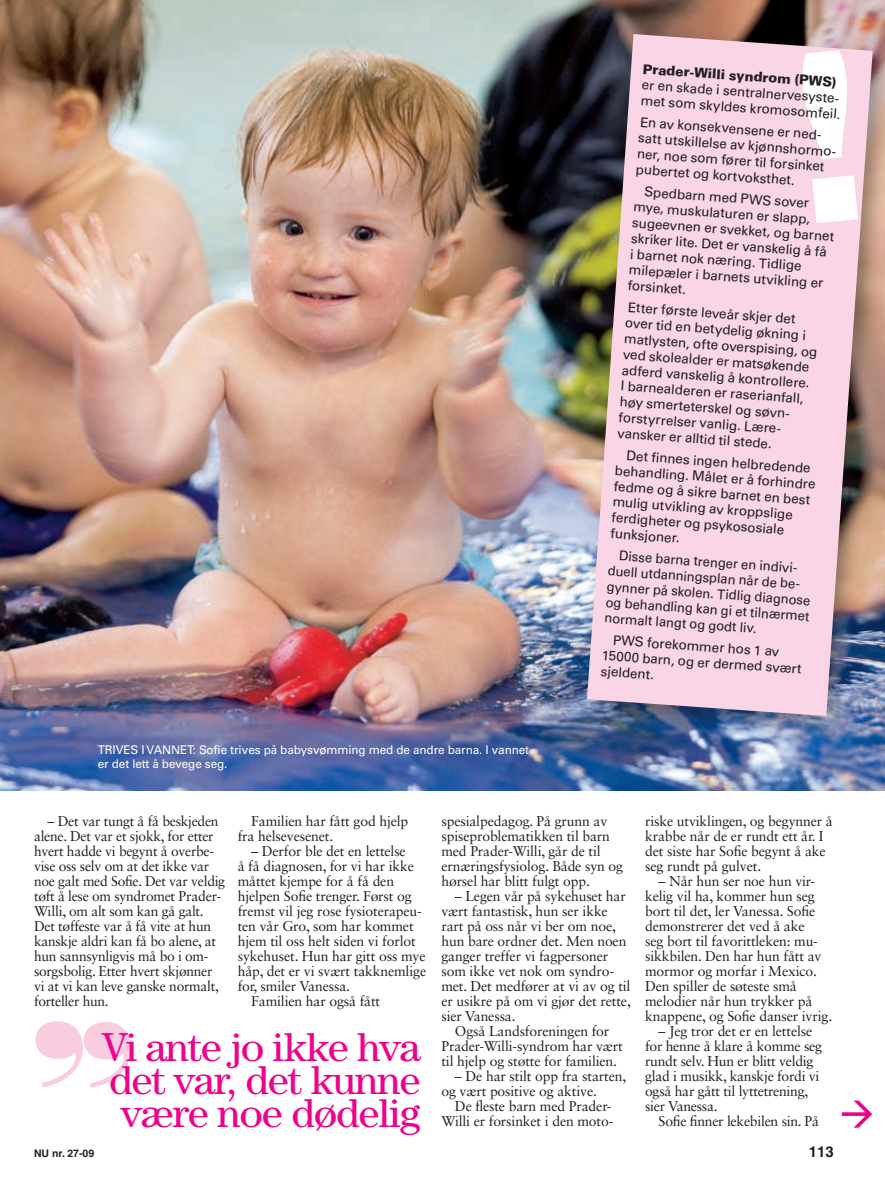
<style>
.page{position:relative;width:885px;height:1183px;background:#fff}
.page>*{position:absolute;margin:0;border:0;box-sizing:border-box;transform-origin:0 0}
.t1{font:40.5px/33px "Century Std";letter-spacing:-.03em;color:#ed028c;text-align:justify;scale:1.05 1}
.t2{font:700 15px "Helvetica";color:#231f20}
.t3{font:14.25px/15px "Sabon LT Std";letter-spacing:-.01em;color:#231f20}
.t4{font:13.5px/15.8px "Univers LT Std";color:#231f20}
.t5{font:900 13.5px "Univers LT Std";color:#231f20}
.t6{font:12px/13.5px "Univers LT Std";letter-spacing:-.01em;color:#fff}
.t7{font:700 10.5px "Helvetica";color:#231f20}
</style>
<div class="page">
<svg style="left:841px;top:1100px;width:31px;height:27px"></svg>
<svg style="left:35px;top:1021px;width:96px;height:66px"></svg>
<img style="left:0;top:0;width:884px;height:789px">
<div style="left:580px;top:28px;width:304px;height:709px;background:#231f20;opacity:.35"></div>
<svg style="left:587px;top:34px;width:285px;height:681px;background:#dfc0cb"></svg>
<div style="left:799px;top:50px;width:60px;height:173px;background:#fad5e5"></div>
<p class="t6" style="left:98px;top:743px;width:433px">TRIVES I VANNET: Sofie trives på babysvømming med de andre barna. I vannet er det lett å bevege seg.</p>
<p class="t5" style="left:643px;top:60px;width:195px;rotate:4deg">Prader-Willi syndrom (PWS)</p>
<p class="t4" style="left:642px;top:77px;width:202px;rotate:4deg">er en skade i sentralnervesyste&shy;met som skyldes kromosomfeil.</p>
<p class="t4" style="left:639px;top:114px;width:200px;rotate:4deg">En av konsekvensene er ned&shy;satt utskillelse av kjønnshormo&shy;ner, noe som fører til forsinket pubertet og kortvoksthet.</p>
<p class="t4" style="left:635px;top:183px;width:204px;text-indent:10px;rotate:4deg">Spedbarn med PWS sover mye, muskulaturen er slapp, sugeevnen er svekket, og barnet skriker lite. Det er vanskelig å få i barnet nok næring. Tidlige milepæler i barnets utvikling er forsinket.</p>
<p class="t4" style="left:626px;top:299px;width:195px;rotate:4deg">Etter første leveår skjer det over tid en betydelig økning i matlysten, ofte overspising, og ved skolealder er matsøkende adferd vanskelig å kontrollere.<br>I barnealderen er raserianfall, høy smerteterskel og søvn&shy;forstyrrelser vanlig. Lære&shy;vansker er alltid til stede.</p>
<p class="t4" style="left:616px;top:446px;width:202px;text-indent:10px;rotate:4deg">Det fi nnes ingen helbredende behandling. Målet er å forhindre fedme og å sikre barnet en best mulig utvikling av kroppslige ferdigheter og psykososiale funksjoner.</p>
<p class="t4" style="left:609px;top:547px;width:206px;text-indent:10px;rotate:4deg">Disse barna trenger en indivi&shy;duell utdanningsplan når de be&shy;gynner på skolen. Tidlig diagnose og behandling kan gi et tilnærmet normalt langt og godt liv.</p>
<p class="t4" style="left:603px;top:631px;width:202px;text-indent:10px;rotate:4deg">PWS forekommer hos 1 av<br>15000 barn, og er dermed svært sjeldent.</p>
<p class="t3" style="left:34px;top:812px;width:193px;text-indent:14px">– Det var tungt å få beskjeden alene. Det var et sjokk, for etter hvert hadde vi begynt å overbe&shy;vise oss selv om at det ikke var noe galt med Sofie. Det var veldig tøft å lese om syndromet Prader-<br>Willi, om alt som kan gå galt.<br>Det tøffeste var å få vite at hun kanskje aldri kan få bo alene, at hun sannsynligvis må bo i om&shy;sorgsbolig. Etter hvert skjønner vi at vi kan leve ganske normalt, forteller hun.</p>
<p class="t3" style="left:238px;top:812px;width:172px;text-indent:14px">Familien har fått god hjelp fra helsevesenet.</p>
<p class="t3" style="left:251px;top:842px;width:156px">– Derfor ble det en lettelse</p>
<p class="t3" style="left:238px;top:857px;width:178px">å få diagnosen, for vi har ikke</p>
<p class="t3" style="left:238px;top:872px;width:158px">måttet kjempe for å få den</p>
<p class="t3" style="left:238px;top:887px;width:175px">hjelpen Sofie trenger. Først og</p>
<p class="t3" style="left:238px;top:902px;width:186px">fremst vil jeg rose fysioterapeu-</p>
<p class="t3" style="left:238px;top:917px;width:177px">ten vår Gro, som har kommet</p>
<p class="t3" style="left:238px;top:932px;width:179px">hjem til oss helt siden vi forlot</p>
<p class="t3" style="left:238px;top:947px;width:189px">sykehuset. Hun har gitt oss mye</p>
<p class="t3" style="left:238px;top:962px;width:190px">håp, det er vi svært takknemlige</p>
<p class="t3" style="left:238px;top:977px;width:114px">for, smiler Vanessa.</p>
<p class="t3" style="left:251px;top:992px;width:130px">Familien har også fått</p>
<h1 class="t1" style="left:102px;top:1029px;width:305px">Vi ante jo ikke hva det var, det kunne være noe dødelig</h1>
<p class="t3" style="left:441px;top:812px;width:183px">spesialpedagog. På grunn av spiseproblematikken til barn med Prader-Willi, går de til ernæringsfysiolog. Både syn og hørsel har blitt fulgt opp.</p>
<p class="t3" style="left:455px;top:887px;width:172px">– Legen vår på sykehuset har</p>
<p class="t3" style="left:441px;top:902px;width:168px">vært fantastisk, hun ser ikke</p>
<p class="t3" style="left:441px;top:917px;width:176px">rart på oss når vi ber om noe,</p>
<p class="t3" style="left:441px;top:932px;width:186px">hun bare ordner det. Men noen</p>
<p class="t3" style="left:441px;top:948px;width:168px">ganger treffer vi fagpersoner</p>
<p class="t3" style="left:441px;top:963px;width:174px">som ikke vet nok om syndro-</p>
<p class="t3" style="left:441px;top:978px;width:190px">met. Det medfører at vi av og til</p>
<p class="t3" style="left:441px;top:993px;width:191px">er usikre på om vi gjør det rette,</p>
<p class="t3" style="left:441px;top:1008px;width:76px">sier Vanessa.</p>
<p class="t3" style="left:455px;top:1023px;width:156px">Også Landsforeningen for</p>
<p class="t3" style="left:441px;top:1038px;width:183px">Prader-Willi-syndrom har vært</p>
<p class="t3" style="left:441px;top:1053px;width:177px">til hjelp og støtte for familien.</p>
<p class="t3" style="left:441px;top:1068px;width:186px;text-indent:14px">– De har stilt opp fra starten, og vært positive og aktive.</p>
<p class="t3" style="left:441px;top:1098px;width:173px;text-align:right">De fleste barn med Prader-<br>Willi er forsinket i den moto-</p>
<p class="t3" style="left:645px;top:813px;width:189px">riske utviklingen, og begynner å krabbe når de er rundt ett år. I det siste har Sofie begynt å ake seg rundt på gulvet.</p>
<p class="t3" style="left:645px;top:873px;width:188px;text-indent:14px">– Når hun ser noe hun vir&shy;kelig vil ha, kommer hun seg bort til det, ler Vanessa. Sofie demonstrerer det ved å ake<br>seg bort til favorittleken: mu&shy;sikkbilen. Den har hun fått av mormor og morfar i Mexico.<br>Den spiller de søteste små melodier når hun trykker på knappene, og Sofie danser ivrig.</p>
<p class="t3" style="left:645px;top:1023px;width:178px;text-indent:14px">– Jeg tror det er en lettelse for henne å klare å komme seg rundt selv. Hun er blitt veldig glad i musikk, kanskje fordi vi også har gått til lyttetrening, sier Vanessa.</p>
<p class="t3" style="left:658px;top:1113px;width:162px">Sofie finner lekebilen sin. På</p>
<p class="t7" style="left:34px;top:1146px;width:62px">NU nr. 27-09</p>
<p class="t2" style="left:808px;top:1141px;width:27px">113</p>
</div>
